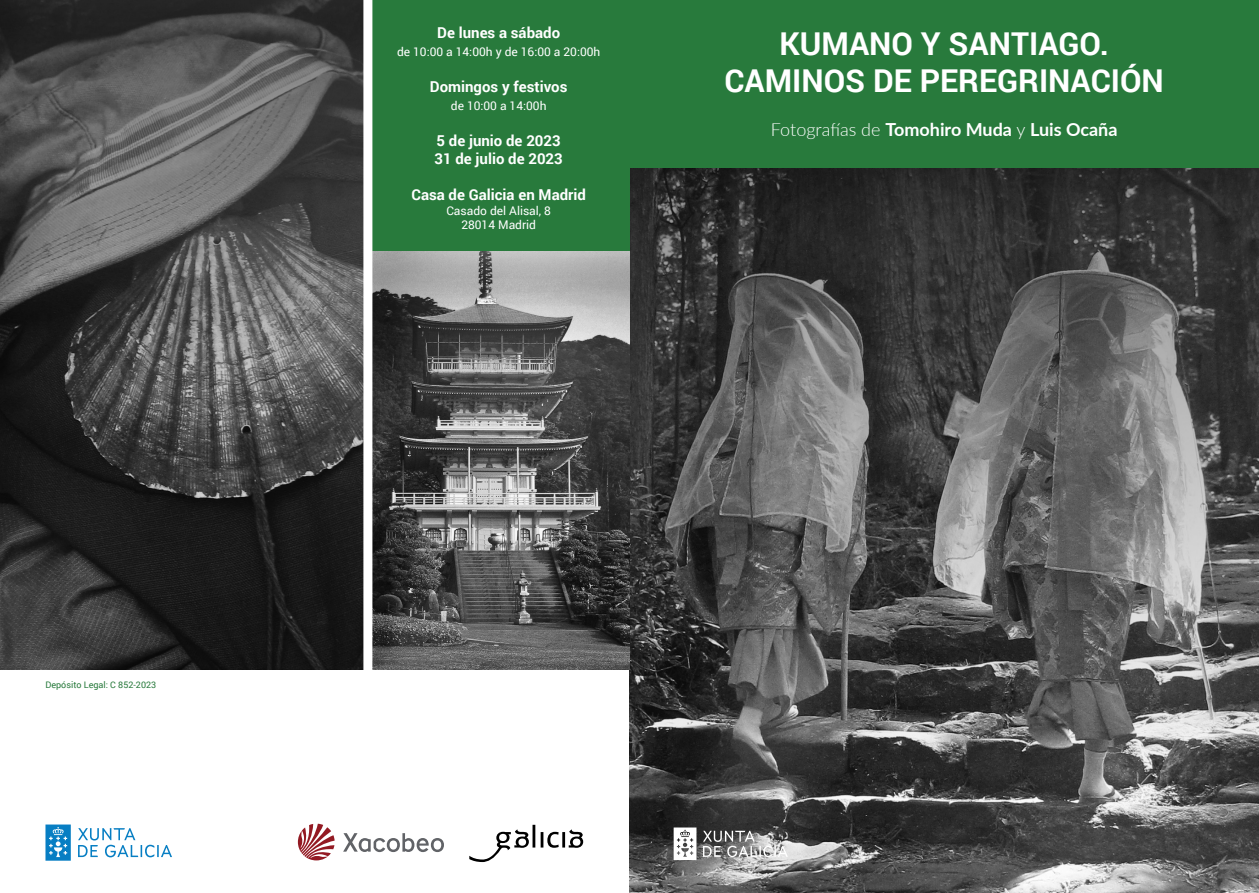
<style>
.page{position:relative;width:1259px;height:893px;background:#fff}
.page>*{position:absolute;margin:0;border:0;box-sizing:border-box;transform-origin:0 0}
.t1{font:700 31.5px/37.8px "Roboto";color:#fff;text-align:center}
.t2{font:700 18px "Lato";color:#fff}
.t3{font:700 15px/18px "Roboto";color:#fff}
.t4{font:12px/14.4px "Roboto";color:#fff;text-align:center}
.t5{font:9px "Roboto";color:#287a3c}
.s1{font-weight:300}
</style>
<div class="page">
<img style="left:629px;top:168px;width:630px;height:725px">
<div style="left:629px;top:0;width:630px;height:168px;background:#287a3c"></div>
<div style="left:368px;top:0;width:261px;height:252px;background:#287a3c"></div>
<img style="left:372px;top:252px;width:257px;height:418px">
<img style="left:0;top:0;width:363px;height:670px">
<svg style="left:673px;top:827px;width:115px;height:33px"></svg>
<svg style="left:45px;top:824px;width:127px;height:37px"></svg>
<svg style="left:298px;top:824px;width:37px;height:36px"></svg>
<svg style="left:343px;top:833px;width:101px;height:19px"></svg>
<svg style="left:469px;top:825px;width:114px;height:37px"></svg>
<div style="left:363px;top:0;width:9px;height:686px;background:#fff"></div>
<p class="t5" style="left:45px;top:679px;width:112px">Depósito Legal: C 852-2023</p>
<p class="t3" style="left:437px;top:23px;width:124px">De lunes a sábado</p>
<p class="t4" style="left:397px;top:45px;width:205px">de 10:00 a 14:00h y de 16:00 a 20:00h</p>
<p class="t3" style="left:430px;top:77px;width:139px">Domingos y festivos</p>
<p class="t4" style="left:451px;top:99px;width:97px">de 10:00 a 14:00h</p>
<p class="t3" style="left:434px;top:131px;width:130px">5 de junio de 2023<br>31 de julio de 2023</p>
<p class="t3" style="left:411px;top:185px;width:176px">Casa de Galicia en Madrid</p>
<p class="t4" style="left:446px;top:203px;width:106px">Casado del Alisal, 8<br>28014 Madrid</p>
<h1 class="t1" style="left:724px;top:23px;width:441px">KUMANO Y SANTIAGO.<br>CAMINOS DE PEREGRINACIÓN</h1>
<p class="t2" style="left:771px;top:116px;width:348px"><span class="s1">Fotografías de</span> Tomohiro Muda <span class="s1">y</span> Luis Ocaña</p>
</div>
